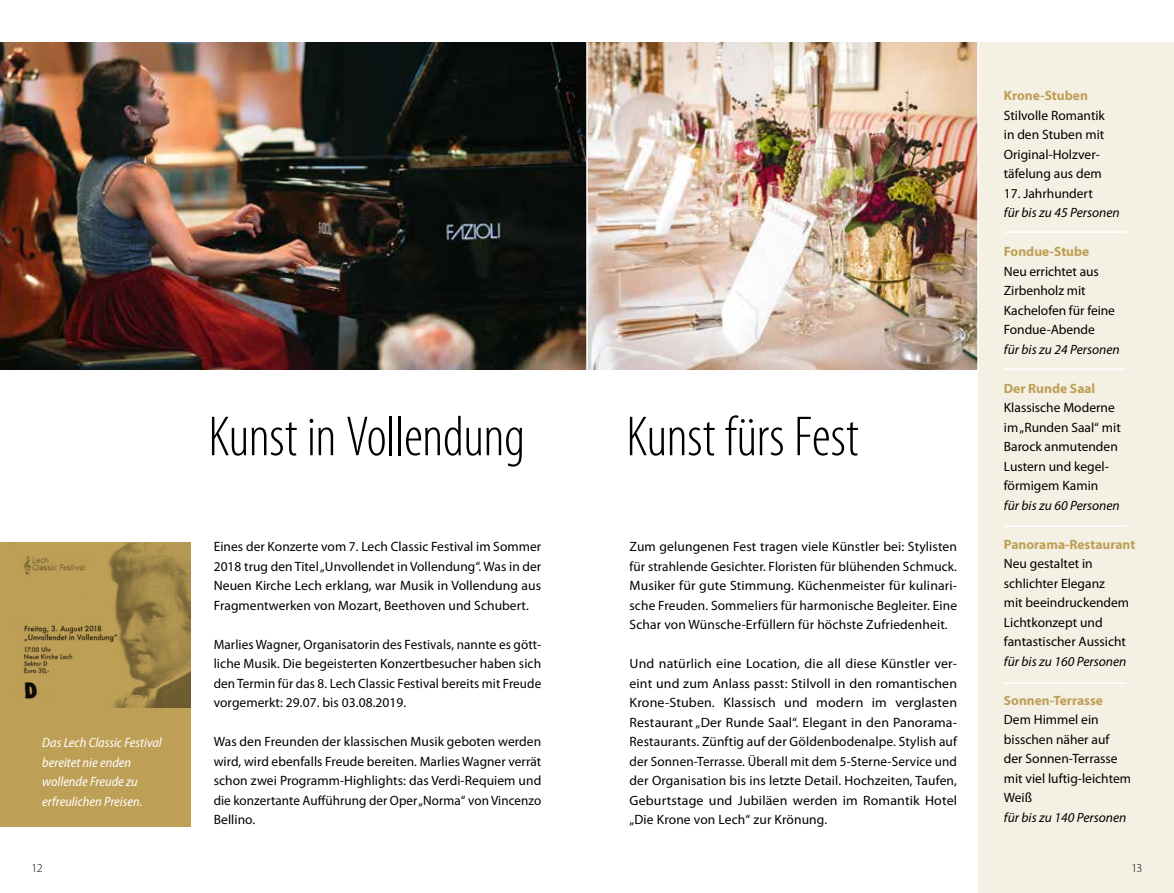
<style>
.page{position:relative;width:1174px;height:893px;background:#fff}
.page>*{position:absolute;margin:0;border:0;box-sizing:border-box;transform-origin:0 0}
.t1{font:300 condensed 57px "Myriad Pro";letter-spacing:-.01em;color:#000}
.t2{font:13.5px/19.5px "Myriad Pro";color:#000;text-align:justify}
.t3{font:italic 13.5px "Myriad Pro";color:#000}
.t4{font:italic semi-condensed 13.5px/19.5px "Myriad Pro";color:#fff}
.t5{font:700 13.5px "Myriad Pro";color:#be9f56}
.t6{font:300 12px "Myriad Pro";color:#000}
</style>
<div class="page">
<img style="left:0;top:43px;width:977px;height:327px">
<div style="left:978px;top:43px;width:196px;height:850px;background:#f5f0e4"></div>
<div style="left:0;top:542px;width:190px;height:285px;background:#be9f56"></div>
<img style="left:24px;top:556px;width:82px;height:143px">
<img style="left:106px;top:542px;width:84px;height:165px">
<hr style="left:1003px;top:368px;width:123px;height:2px;background:#fff">
<hr style="left:1003px;top:525px;width:123px;height:2px;background:#fff">
<hr style="left:1003px;top:682px;width:123px;height:2px;background:#fff">
<hr style="left:1003px;top:231px;width:123px;height:2px;background:#fff">
<hr style="left:586px;top:0;width:2px;height:370px;background:#fff">
<p class="t4" style="left:42px;top:733px;width:121px">Das Lech Classic Festival bereitet nie enden wollende Freude zu erfreulichen Preisen.</p>
<p class="t6" style="left:32px;top:860px;width:12px">12</p>
<h1 class="t1" style="left:208px;top:403px;width:318px">Kunst in Vollendung</h1>
<h1 class="t1" style="left:626px;top:403px;width:234px">Kunst fürs Fest</h1>
<p class="t2" style="left:214px;top:537px;width:329px">Eines der Konzerte vom 7. Lech Classic Festival im Sommer 2018 trug den Titel „Unvollendet in Vollendung“. Was in der Neuen Kirche Lech erklang, war Musik in Vollendung aus Fragmentwerken von Mozart, Beethoven und Schubert.</p>
<p class="t2" style="left:214px;top:634px;width:329px">Marlies Wagner, Organisatorin des Festivals, nannte es gött&shy;liche Musik. Die begeisterten Konzertbesucher haben sich den Termin für das 8. Lech Classic Festival bereits mit Freude vorgemerkt: 29.07. bis 03.08.2019.</p>
<p class="t2" style="left:214px;top:732px;width:329px">Was den Freunden der klassischen Musik geboten werden wird, wird ebenfalls Freude bereiten. Marlies Wagner verrät schon zwei Programm-Highlights: das Verdi-Requiem und die konzertante Aufführung der Oper „Norma“ von Vincenzo Bellino.</p>
<p class="t2" style="left:629px;top:537px;width:329px">Zum gelungenen Fest tragen viele Künstler bei: Stylisten für strahlende Gesichter. Floristen für blühenden Schmuck.<br>Musiker für gute Stimmung. Küchenmeister für kulinari&shy;sche Freuden. Sommeliers für harmonische Begleiter. Eine Schar von Wünsche-Erfüllern für höchste Zufriedenheit.</p>
<p class="t2" style="left:629px;top:654px;width:329px">Und natürlich eine Location, die all diese Künstler ver&shy;eint und zum Anlass passt: Stilvoll in den romantischen Krone-Stuben. Klassisch und modern im verglasten Restaurant „Der Runde Saal“. Elegant in den Panorama-Restaurants. Zünftig auf der Göldenbodenalpe. Stylish auf der Sonnen-Terrasse. Überall mit dem 5-Sterne-Service und der Organisation bis ins letzte Detail. Hochzeiten, Taufen, Geburtstage und Jubiläen werden im Romantik Hotel „Die Krone von Lech“ zur Krönung.</p>
<p class="t5" style="left:1003px;top:88px;width:86px">Krone-Stuben</p>
<p class="t2" style="left:1003px;top:105px;width:103px;text-align:left">Stilvolle Romantik in den Stuben mit<br>Original-Holzver&shy;täfelung aus dem</p>
<p class="t2" style="left:1003px;top:183px;width:90px">17. Jahrhundert</p>
<p class="t3" style="left:1003px;top:206px;width:117px">für bis zu 45 Personen</p>
<p class="t5" style="left:1003px;top:244px;width:87px">Fondue-Stube</p>
<p class="t2" style="left:1003px;top:261px;width:113px;text-align:left">Neu errichtet aus<br>Zirbenholz mit<br>Kachelofen für feine<br>Fondue-Abende</p>
<p class="t3" style="left:1003px;top:342px;width:117px">für bis zu 24 Personen</p>
<p class="t5" style="left:1003px;top:381px;width:93px">Der Runde Saal</p>
<p class="t2" style="left:1003px;top:398px;width:118px;text-align:left">Klassische Moderne im „Runden Saal“ mit<br>Barock anmutenden<br>Lustern und kegel&shy;förmigem Kamin</p>
<p class="t3" style="left:1003px;top:498px;width:117px">für bis zu 60 Personen</p>
<p class="t5" style="left:1003px;top:537px;width:133px">Panorama-Restaurant</p>
<p class="t2" style="left:1003px;top:554px;width:127px;text-align:left">Neu gestaltet in schlichter Eleganz<br>mit beeindruckendem<br>Lichtkonzept und fantastischer Aussicht</p>
<p class="t3" style="left:1003px;top:654px;width:124px">für bis zu 160 Personen</p>
<p class="t5" style="left:1003px;top:693px;width:101px">Sonnen-Terrasse</p>
<p class="t2" style="left:1003px;top:710px;width:129px;text-align:left">Dem Himmel ein bisschen näher auf der Sonnen-Terrasse mit viel luftig-leichtem<br>Weiß</p>
<p class="t3" style="left:1003px;top:810px;width:124px">für bis zu 140 Personen</p>
<p class="t6" style="left:1131px;top:860px;width:12px">13</p>
</div>
